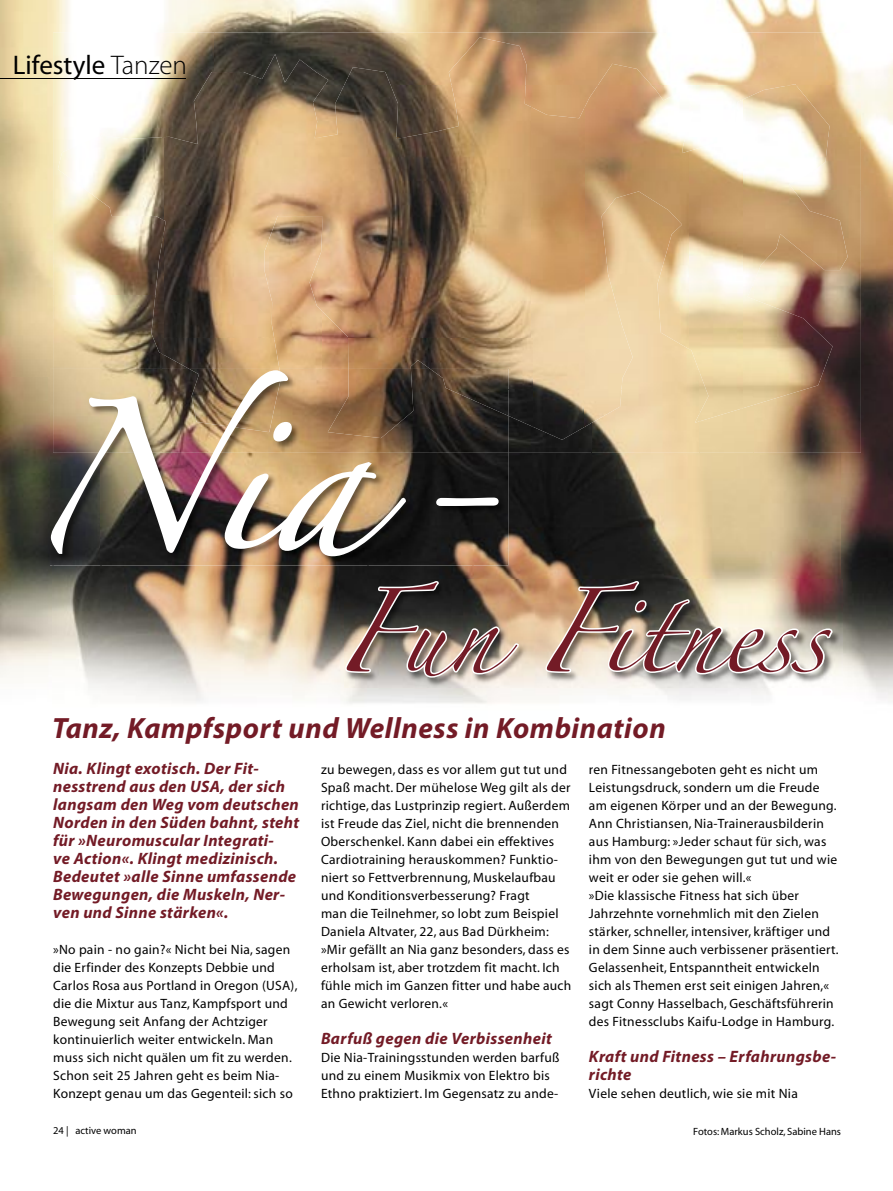
<style>
.page{position:relative;width:893px;height:1191px;background:#fff}
.page>*{position:absolute;margin:0;border:0;box-sizing:border-box;transform-origin:0 0}
.t1{font:135px "Zapfino";color:#fff}
.t2{font:75px "Zapfino";color:#731b26}
.t3{font:italic 700 29.4px "Myriad Pro";letter-spacing:.02em;color:#731b26}
.t4{font:27px "Myriad";color:#000}
.t5{font:italic 700 16.5px/18px "Myriad Pro";letter-spacing:.02em;color:#731b26}
.t6{font:13.5px/18px "Myriad";letter-spacing:.02em;color:#000}
.t7{font:10.5px "Myriad";color:#000}
.s1{font-family:"Myriad Pro";font-weight:300}
</style>
<div class="page">
<img style="left:0;top:0;width:70px;height:378px">
<img style="left:163px;top:0;width:663px;height:33px">
<img style="left:841px;top:62px;width:52px;height:639px">
<img style="left:0;top:378px;width:52px;height:300px">
<img style="left:473px;top:453px;width:368px;height:127px">
<img style="left:52px;top:565px;width:316px;height:139px">
<img style="left:368px;top:565px;width:105px;height:14px">
<img style="left:53px;top:33px;width:161px;height:262px">
<img style="left:214px;top:33px;width:647px;height:52px">
<img style="left:532px;top:85px;width:329px;height:52px">
<img style="left:848px;top:137px;width:13px;height:53px">
<img style="left:592px;top:390px;width:107px;height:63px">
<img style="left:754px;top:190px;width:107px;height:263px">
<img style="left:53px;top:295px;width:57px;height:73px">
<img style="left:508px;top:440px;width:84px;height:13px">
<img style="left:163px;top:37px;width:369px;height:352px">
<img style="left:584px;top:37px;width:106px;height:353px">
<img style="left:742px;top:37px;width:106px;height:403px">
<img style="left:58px;top:87px;width:105px;height:152px">
<img style="left:531px;top:87px;width:54px;height:353px">
<img style="left:689px;top:87px;width:53px;height:353px">
<img style="left:110px;top:238px;width:53px;height:130px">
<img style="left:508px;top:389px;width:24px;height:51px">
<img style="left:584px;top:389px;width:53px;height:51px">
<img style="left:344px;top:580px;width:498px;height:107px">
<svg style="left:344px;top:579px;width:177px;height:101px;background:#898076"></svg>
<img style="left:544px;top:579px;width:290px;height:97px">
<img style="left:50px;top:555px;width:51px;height:10px">
<img style="left:101px;top:453px;width:407px;height:112px">
<img style="left:408px;top:438px;width:100px;height:15px">
<img style="left:290px;top:369px;width:218px;height:69px">
<img style="left:49px;top:368px;width:241px;height:187px">
<svg style="left:223px;top:420px;width:185px;height:138px;background:#a18769"></svg>
<svg style="left:434px;top:496px;width:66px;height:11px"></svg>
<hr style="left:0;top:78px;width:186px;height:1px;background:#000">
<h3 class="t4" style="left:13px;top:52px;width:176px">Lifestyle <span class="s1">Tanzen</span></h3>
<h1 class="t1" style="left:25px;top:422px;width:473px">Nia -</h1>
<h2 class="t2" style="left:335px;top:601px;width:493px">Fun Fitness</h2>
<h3 class="t3" style="left:52px;top:712px;width:615px">Tanz, Kampfsport und Wellness in Kombination</h3>
<p class="t5" style="left:53px;top:760px;width:248px">Nia. Klingt exotisch. Der Fit&shy;nesstrend aus den USA, der sich langsam den Weg vom deutschen<br>Norden in den Süden bahnt, steht für »Neuromuscular Integrati-<br>ve Action«. Klingt medizinisch.<br>Bedeutet »alle Sinne umfassende<br>Bewegungen, die Muskeln, Ner&shy;ven und Sinne stärken«.</p>
<p class="t6" style="left:53px;top:941px;width:246px">»No pain - no gain?« Nicht bei Nia, sagen die Erfinder des Konzepts Debbie und Carlos Rosa aus Portland in Oregon (USA), die die Mixtur aus Tanz, Kampfsport und Bewegung seit Anfang der Achtziger kontinuierlich weiter entwickeln. Man muss sich nicht quälen um fit zu werden.<br>Schon seit 25 Jahren geht es beim Nia-Konzept genau um das Gegenteil: sich so</p>
<p class="t7" style="left:53px;top:1125px;width:85px">24 | active woman</p>
<p class="t6" style="left:321px;top:761px;width:252px">zu bewegen, dass es vor allem gut tut und Spaß macht. Der mühelose Weg gilt als der richtige, das Lustprinzip regiert. Außerdem ist Freude das Ziel, nicht die brennenden Oberschenkel. Kann dabei ein effektives Cardiotraining herauskommen? Funktio&shy;niert so Fettverbrennung, Muskelaufbau und Konditionsverbesserung? Fragt<br>man die Teilnehmer, so lobt zum Beispiel Daniela Altvater, 22, aus Bad Dürkheim: »Mir gefällt an Nia ganz besonders, dass es erholsam ist, aber trotzdem fit macht. Ich fühle mich im Ganzen fitter und habe auch an Gewicht verloren.«</p>
<p class="t5" style="left:321px;top:1030px;width:232px">Barfuß gegen die Verbissenheit</p>
<p class="t6" style="left:321px;top:1049px;width:240px">Die Nia-Trainingsstunden werden barfuß und zu einem Musikmix von Elektro bis<br>Ethno praktiziert. Im Gegensatz zu ande-</p>
<p class="t6" style="left:589px;top:761px;width:251px">ren Fitnessangeboten geht es nicht um Leistungsdruck, sondern um die Freude am eigenen Körper und an der Bewegung.<br>Ann Christiansen, Nia-Trainerausbilderin aus Hamburg: »Jeder schaut für sich, was ihm von den Bewegungen gut tut und wie weit er oder sie gehen will.«<br>»Die klassische Fitness hat sich über Jahrzehnte vornehmlich mit den Zielen stärker, schneller, intensiver, kräftiger und in dem Sinne auch verbissener präsentiert.<br>Gelassenheit, Entspanntheit entwickeln sich als Themen erst seit einigen Jahren,« sagt Conny Hasselbach, Geschäftsführerin des Fitnessclubs Kaifu-Lodge in Hamburg.</p>
<p class="t5" style="left:589px;top:1048px;width:249px">Kraft und Fitness – Erfahrungsbe&shy;richte</p>
<p class="t6" style="left:589px;top:1085px;width:210px">Viele sehen deutlich, wie sie mit Nia</p>
<p class="t7" style="left:693px;top:1126px;width:149px">Fotos: Markus Scholz, Sabine Hans</p>
</div>
